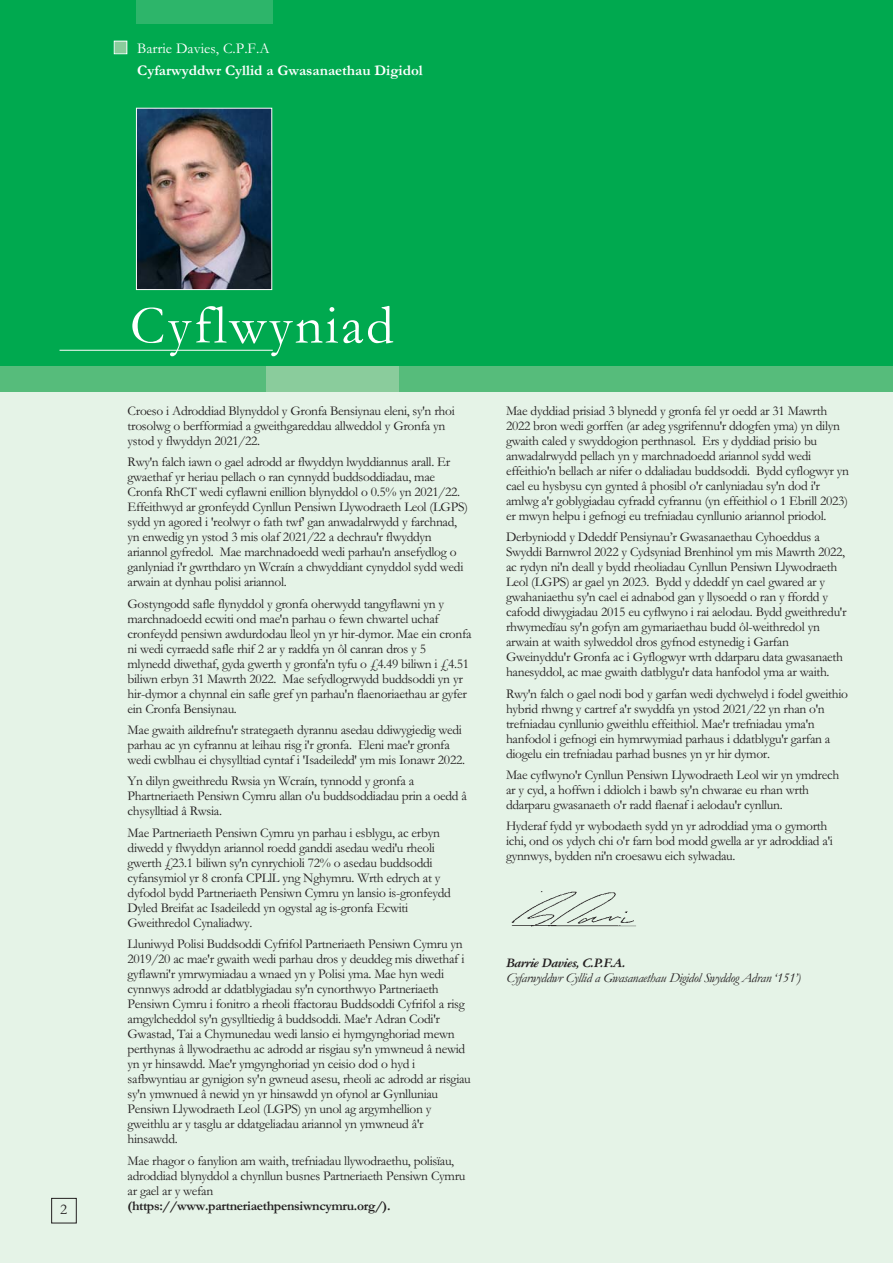
<style>
.page{position:relative;width:893px;height:1263px;background:#fff}
.page>*{position:absolute;margin:0;border:0;box-sizing:border-box;transform-origin:0 0}
.t1{font:55.5px "Garamond";letter-spacing:.045em;color:#fff}
.t2{font:700 15px "Garamond";color:#fff}
.t3{font:15px "Garamond";color:#fff}
.t4{font:15px "Garamond";color:#231f20}
.t5{font:13.5px/15px "Garamond";letter-spacing:-.025em;color:#231f20}
.t6{font:italic 13.5px "Garamond";letter-spacing:-.025em;color:#231f20}
.t7{font:700 13.5px "Garamond";letter-spacing:-.025em;color:#231f20}
.t8{font:italic 700 13.5px "Garamond";letter-spacing:-.025em;color:#231f20}
</style>
<div class="page">
<div style="left:0;top:0;width:893px;height:409px;background:#00a94f"></div>
<div style="left:0;top:379px;width:893px;height:884px;background:#e5f3e7"></div>
<img style="left:138px;top:110px;width:132px;height:178px">
<div style="left:136px;top:108px;width:136px;height:182px;border:1px solid #fff"></div>
<div style="left:115px;top:42px;width:11px;height:11px;background:#8acc9c"></div>
<div style="left:114px;top:41px;width:13px;height:13px;border:1px solid #fff"></div>
<hr style="left:60px;top:350px;width:213px;height:1px;background:#fff">
<div style="left:136px;top:0;width:136px;height:24px;background:#2db56a"></div>
<div style="left:0;top:367px;width:893px;height:25px;background:#56bc7b"></div>
<div style="left:266px;top:367px;width:133px;height:25px;background:#8acc9c"></div>
<div style="left:51px;top:1198px;width:26px;height:25px;border:1px solid #231f20"></div>
<img style="left:511px;top:891px;width:125px;height:36px">
<p class="t3" style="left:137px;top:43px;width:134px">Barrie Davies, C.P.F.A</p>
<p class="t2" style="left:137px;top:65px;width:287px">Cyfarwyddwr Cyllid a Gwasanaethau Digidol</p>
<p class="t4" style="left:60px;top:1204px;width:9px">2</p>
<h1 class="t1" style="left:130px;top:306px;width:265px">Cyflwyniad</h1>
<p class="t5" style="left:128px;top:405px;width:329px">Croeso i Adroddiad Blynyddol y Gronfa Bensiynau eleni, sy'n rhoi trosolwg o berfformiad a gweithgareddau allweddol y Gronfa yn ystod y flwyddyn 2021/22.</p>
<p class="t5" style="left:128px;top:456px;width:342px">Rwy'n falch iawn o gael adrodd ar flwyddyn lwyddiannus arall. Er gwaethaf yr heriau pellach o ran cynnydd buddsoddiadau, mae Cronfa RhCT wedi cyflawni enillion blynyddol o 0.5% yn 2021/22.<br>Effeithwyd ar gronfeydd Cynllun Pensiwn Llywodraeth Leol (LGPS) sydd yn agored i 'reolwyr o fath twf' gan anwadalrwydd y farchnad, yn enwedig yn ystod 3 mis olaf 2021/22 a dechrau'r flwyddyn ariannol gyfredol. Mae marchnadoedd wedi parhau'n ansefydlog o ganlyniad i'r gwrthdaro yn Wcraín a chwyddiant cynyddol sydd wedi arwain at dynhau polisi ariannol.</p>
<p class="t5" style="left:128px;top:597px;width:345px">Gostyngodd safle flynyddol y gronfa oherwydd tangyflawni yn y marchnadoedd ecwiti ond mae'n parhau o fewn chwartel uchaf cronfeydd pensiwn awdurdodau lleol yn yr hir-dymor. Mae ein cronfa ni wedi cyrraedd safle rhif 2 ar y raddfa yn ôl canran dros y 5 mlynedd diwethaf, gyda gwerth y gronfa'n tyfu o £4.49 biliwn i £4.51 biliwn erbyn 31 Mawrth 2022. Mae sefydlogrwydd buddsoddi yn yr hir-dymor a chynnal ein safle gref yn parhau'n flaenoriaethau ar gyfer ein Cronfa Bensiynau.</p>
<p class="t5" style="left:128px;top:724px;width:339px">Mae gwaith aildrefnu'r strategaeth dyrannu asedau ddiwygiedig wedi parhau ac yn cyfrannu at leihau risg i'r gronfa. Eleni mae'r gronfa wedi cwblhau ei chysylltiad cyntaf i 'Isadeiledd' ym mis Ionawr 2022.</p>
<p class="t5" style="left:128px;top:775px;width:341px">Yn dilyn gweithredu Rwsia yn Wcraín, tynnodd y gronfa a<br>Phartneriaeth Pensiwn Cymru allan o'u buddsoddiadau prin a oedd â chysylltiad â Rwsia.</p>
<p class="t5" style="left:128px;top:826px;width:325px">Mae Partneriaeth Pensiwn Cymru yn parhau i esblygu, ac erbyn diwedd y flwyddyn ariannol roedd ganddi asedau wedi'u rheoli gwerth £23.1 biliwn sy'n cynrychioli 72% o asedau buddsoddi cyfansymiol yr 8 cronfa CPLlL yng Nghymru. Wrth edrych at y dyfodol bydd Partneriaeth Pensiwn Cymru yn lansio is-gronfeydd Dyled Breifat ac Isadeiledd yn ogystal ag is-gronfa Ecwiti Gweithredol Cynaliadwy.</p>
<p class="t5" style="left:128px;top:938px;width:345px">Lluniwyd Polisi Buddsoddi Cyfrifol Partneriaeth Pensiwn Cymru yn 2019/20 ac mae'r gwaith wedi parhau dros y deuddeg mis diwethaf i gyflawni'r ymrwymiadau a wnaed yn y Polisi yma. Mae hyn wedi cynnwys adrodd ar ddatblygiadau sy'n cynorthwyo Partneriaeth Pensiwn Cymru i fonitro a rheoli ffactorau Buddsoddi Cyfrifol a risg amgylcheddol sy'n gysylltiedig â buddsoddi. Mae'r Adran Codi'r Gwastad, Tai a Chymunedau wedi lansio ei hymgynghoriad mewn perthynas â llywodraethu ac adrodd ar risgiau sy'n ymwneud â newid yn yr hinsawdd. Mae'r ymgynghoriad yn ceisio dod o hyd i safbwyntiau ar gynigion sy'n gwneud asesu, rheoli ac adrodd ar risgiau sy'n ymwnued â newid yn yr hinsawdd yn ofynol ar Gynlluniau Pensiwn Llywodraeth Leol (LGPS) yn unol ag argymhellion y gweithlu ar y tasglu ar ddatgeliadau ariannol yn ymwneud â'r hinsawdd.</p>
<p class="t5" style="left:128px;top:1154px;width:339px">Mae rhagor o fanylion am waith, trefniadau llywodraethu, polisïau, adroddiad blynyddol a chynllun busnes Partneriaeth Pensiwn Cymru ar gael ar y wefan</p>
<p class="t7" style="left:128px;top:1201px;width:264px">(https://www.partneriaethpensiwncymru.org/).</p>
<p class="t5" style="left:506px;top:405px;width:344px">Mae dyddiad prisiad 3 blynedd y gronfa fel yr oedd ar 31 Mawrth 2022 bron wedi gorffen (ar adeg ysgrifennu'r ddogfen yma) yn dilyn gwaith caled y swyddogion perthnasol. Ers y dyddiad prisio bu anwadalrwydd pellach yn y marchnadoedd ariannol sydd wedi effeithio'n bellach ar nifer o ddaliadau buddsoddi. Bydd cyflogwyr yn cael eu hysbysu cyn gynted â phosibl o'r canlyniadau sy'n dod i'r amlwg a'r goblygiadau cyfradd cyfrannu (yn effeithiol o 1 Ebrill 2023) er mwyn helpu i gefnogi eu trefniadau cynllunio ariannol priodol.</p>
<p class="t5" style="left:506px;top:531px;width:342px">Derbyniodd y Ddeddf Pensiynau’r Gwasanaethau Cyhoeddus a Swyddi Barnwrol 2022 y Cydsyniad Brenhinol ym mis Mawrth 2022, ac rydyn ni'n deall y bydd rheoliadau Cynllun Pensiwn Llywodraeth Leol (LGPS) ar gael yn 2023. Bydd y ddeddf yn cael gwared ar y gwahaniaethu sy'n cael ei adnabod gan y llysoedd o ran y ffordd y cafodd diwygiadau 2015 eu cyflwyno i rai aelodau. Bydd gweithredu'r rhwymedïau sy'n gofyn am gymariaethau budd ôl-weithredol yn arwain at waith sylweddol dros gyfnod estynedig i Garfan Gweinyddu'r Gronfa ac i Gyflogwyr wrth ddarparu data gwasanaeth hanesyddol, ac mae gwaith datblygu'r data hanfodol yma ar waith.</p>
<p class="t5" style="left:506px;top:687px;width:344px">Rwy'n falch o gael nodi bod y garfan wedi dychwelyd i fodel gweithio hybrid rhwng y cartref a'r swyddfa yn ystod 2021/22 yn rhan o'n trefniadau cynllunio gweithlu effeithiol. Mae'r trefniadau yma'n hanfodol i gefnogi ein hymrwymiad parhaus i ddatblygu'r garfan a diogelu ein trefniadau parhad busnes yn yr hir dymor.</p>
<p class="t5" style="left:506px;top:769px;width:335px">Mae cyflwyno'r Cynllun Pensiwn Llywodraeth Leol wir yn ymdrech ar y cyd, a hoffwn i ddiolch i bawb sy'n chwarae eu rhan wrth ddarparu gwasanaeth o'r radd flaenaf i aelodau'r cynllun.</p>
<p class="t5" style="left:506px;top:820px;width:328px">Hyderaf fydd yr wybodaeth sydd yn yr adroddiad yma o gymorth ichi, ond os ydych chi o'r farn bod modd gwella ar yr adroddiad a'i gynnwys, bydden ni'n croesawu eich sylwadau.</p>
<p class="t8" style="left:506px;top:958px;width:121px">Barrie Davies, C.P.F.A.</p>
<p class="t6" style="left:506px;top:973px;width:297px">Cyfarwyddwr Cyllid a Gwasanaethau Digidol Swyddog Adran ‘151’)</p>
</div>
